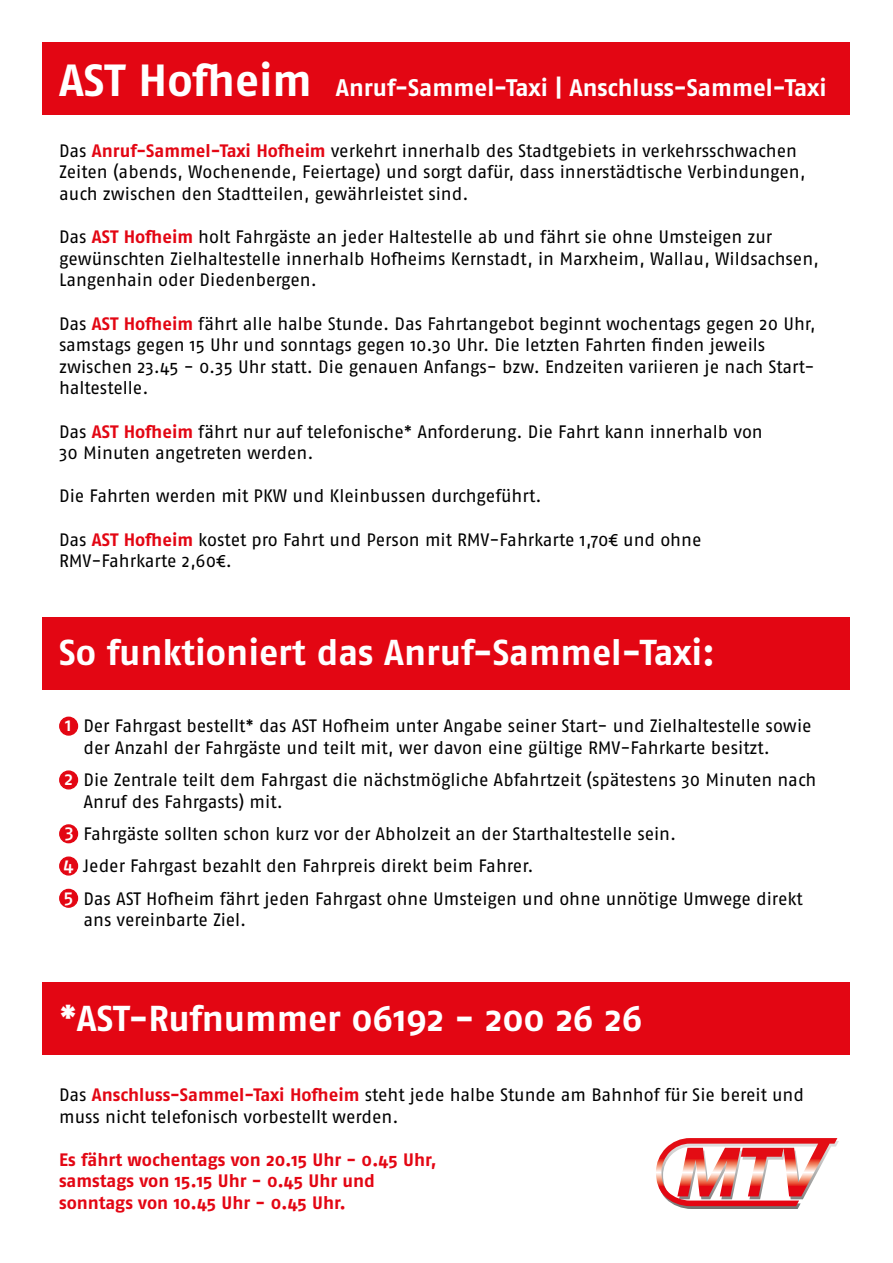
<style>
.page{position:relative;width:893px;height:1263px;background:#fff}
.page>*{position:absolute;margin:0;border:0;box-sizing:border-box;transform-origin:0 0}
.t1{font:700 45px "Fago OT";letter-spacing:-.005em;color:#fff}
.t2{font:700 36px "Fago OT";color:#fff}
.t3{font:700 24px "Fago OT";color:#fff}
.t4{font:18px/21.6px "Fago OT";letter-spacing:-.005em;color:#000}
.t5{font:700 18px/21.6px "Fago OT";color:#e30613}
.s1{font-weight:700;color:#e30613}
.s2{font-weight:500;font-size:18.75px;color:#fff}
</style>
<div class="page">
<div style="left:43px;top:43px;width:807px;height:72px;background:#e30613"></div>
<div style="left:43px;top:617px;width:807px;height:73px;background:#e30613"></div>
<div style="left:43px;top:982px;width:807px;height:72px;background:#e30613"></div>
<div style="left:60px;top:717px;width:18px;height:18px;background:#e30613;border-radius:50%"></div>
<div style="left:59px;top:717px;width:19px;height:19px;border:1px solid #e30613;border-radius:50%"></div>
<div style="left:60px;top:771px;width:18px;height:18px;background:#e30613;border-radius:50%"></div>
<div style="left:59px;top:770px;width:19px;height:19px;border:1px solid #e30613;border-radius:50%"></div>
<div style="left:60px;top:825px;width:18px;height:18px;background:#e30613;border-radius:50%"></div>
<div style="left:59px;top:824px;width:19px;height:19px;border:1px solid #e30613;border-radius:50%"></div>
<div style="left:60px;top:857px;width:18px;height:18px;background:#e30613;border-radius:50%"></div>
<div style="left:59px;top:856px;width:19px;height:19px;border:1px solid #e30613;border-radius:50%"></div>
<div style="left:60px;top:889px;width:18px;height:18px;background:#e30613;border-radius:50%"></div>
<div style="left:59px;top:889px;width:19px;height:19px;border:1px solid #e30613;border-radius:50%"></div>
<svg style="left:656px;top:1138px;width:183px;height:71px"></svg>
<h1 class="t1" style="left:59px;top:54px;width:254px">AST Hofheim</h1>
<h3 class="t3" style="left:336px;top:74px;width:492px">Anruf-Sammel-Taxi | Anschluss-Sammel-Taxi</h3>
<p class="t4" style="left:59px;top:140px;width:748px">Das <span class="s1">Anruf-Sammel-Taxi Hofheim</span> verkehrt innerhalb des Stadtgebiets in verkehrsschwachen<br>Zeiten (abends, Wochenende, Feiertage) und sorgt dafür, dass innerstädtische Verbindungen, auch zwischen den Stadtteilen, gewährleistet sind.</p>
<p class="t4" style="left:59px;top:226px;width:761px">Das <span class="s1">AST Hofheim</span> holt Fahrgäste an jeder Haltestelle ab und fährt sie ohne Umsteigen zur gewünschten Zielhaltestelle innerhalb Hofheims Kernstadt, in Marxheim, Wallau, Wildsachsen,<br>Langenhain oder Diedenbergen.</p>
<p class="t4" style="left:59px;top:312px;width:758px">Das <span class="s1">AST Hofheim</span> fährt alle halbe Stunde. Das Fahrtangebot beginnt wochentags gegen 20 Uhr, samstags gegen 15 Uhr und sonntags gegen 10.30 Uhr. Die letzten Fahrten finden jeweils zwischen 23.45 - 0.35 Uhr statt. Die genauen Anfangs- bzw. Endzeiten variieren je nach Start&shy;haltestelle.</p>
<p class="t4" style="left:59px;top:420px;width:705px">Das <span class="s1">AST Hofheim</span> fährt nur auf telefonische* Anforderung. Die Fahrt kann innerhalb von<br>30 Minuten angetreten werden.</p>
<p class="t4" style="left:59px;top:485px;width:484px">Die Fahrten werden mit PKW und Kleinbussen durchgeführt.</p>
<p class="t4" style="left:59px;top:528px;width:644px">Das <span class="s1">AST Hofheim</span> kostet pro Fahrt und Person mit RMV-Fahrkarte 1,70€ und ohne<br>RMV-Fahrkarte 2,60€.</p>
<h2 class="t2" style="left:59px;top:631px;width:657px">So funktioniert das Anruf-Sammel-Taxi:</h2>
<p class="t4" style="left:83px;top:715px;width:730px;text-indent:-18px"><span class="s2">1</span> Der Fahrgast bestellt* das AST Hofheim unter Angabe seiner Start- und Zielhaltestelle sowie der Anzahl der Fahrgäste und teilt mit, wer davon eine gültige RMV-Fahrkarte besitzt.</p>
<p class="t4" style="left:83px;top:769px;width:734px;text-indent:-19px"><span class="s2">2</span> Die Zentrale teilt dem Fahrgast die nächstmögliche Abfahrtzeit (spätestens 30 Minuten nach<br>Anruf des Fahrgasts) mit.</p>
<p class="t4" style="left:63px;top:818px;width:741px;line-height:32.2px"><span class="s2">3</span> Fahrgäste sollten schon kurz vor der Abholzeit an der Starthaltestelle sein.<br><span class="s2">4</span> Jeder Fahrgast bezahlt den Fahrpreis direkt beim Fahrer.<br><span class="s2">5</span> Das AST Hofheim fährt jeden Fahrgast ohne Umsteigen und ohne unnötige Umwege direkt</p>
<p class="t4" style="left:83px;top:909px;width:165px">ans vereinbarte Ziel.</p>
<h2 class="t2" style="left:60px;top:997px;width:585px">*AST-Rufnummer 06192 - 200 26 26</h2>
<p class="t4" style="left:59px;top:1084px;width:746px">Das <span class="s1">Anschluss-Sammel-Taxi Hofheim</span> steht jede halbe Stunde am Bahnhof für Sie bereit und muss nicht telefonisch vorbestellt werden.</p>
<p class="t5" style="left:59px;top:1149px;width:379px">Es fährt wochentags von 20.15 Uhr - 0.45 Uhr, samstags von 15.15 Uhr - 0.45 Uhr und sonntags von 10.45 Uhr - 0.45 Uhr.</p>
</div>
